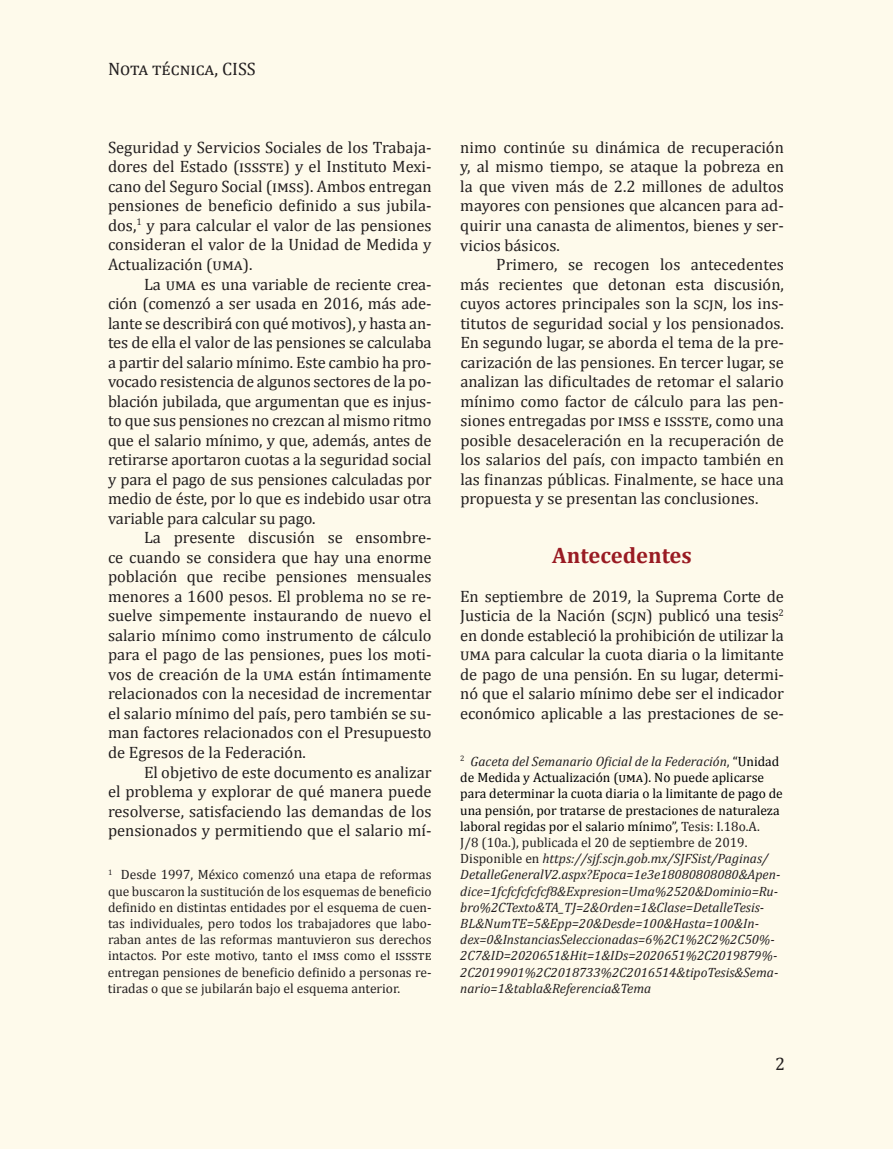
<style>
.page{position:relative;width:893px;height:1149px;background:#fff}
.page>*{position:absolute;margin:0;border:0;box-sizing:border-box;transform-origin:0 0}
.t1{font:700 22.5px "Cambria";color:#991b23}
.t2{font:18px "Cambria";color:#231f20}
.t3{font:16.5px/19.5px "Cambria";color:#231f20;text-align:justify}
.t4{font:italic 13.5px/16.2px "Cambria";color:#231f20}
.t5{font:13.5px/16.2px "Cambria";color:#231f20;text-align:justify}
.s1{font-style:normal}
.s2{font-style:normal;color:#000001}
</style>
<div class="page">
<div style="left:0;top:0;width:893px;height:1148px;background:#fefaeb"></div>
<p class="t2" style="left:108px;top:58px;width:149px">Nota técnica, CISS</p>
<p class="t3" style="left:108px;top:137px;width:325px">Seguridad y Servicios Sociales de los Trabaja&shy;dores del Estado (issste) y el Instituto Mexi&shy;cano del Seguro Social (imss). Ambos entregan pensiones de beneficio definido a sus jubila&shy;dos,<sup>1</sup> y para calcular el valor de las pensiones consideran el valor de la Unidad de Medida y Actualización (uma).</p>
<p class="t3" style="left:108px;top:274px;width:325px;text-indent:36px">La uma es una variable de reciente crea&shy;ción (comenzó a ser usada en 2016, más ade&shy;lante se describirá con qué motivos), y hasta an&shy;tes de ella el valor de las pensiones se calculaba a partir del salario mínimo. Este cambio ha pro&shy;vocado resistencia de algunos sectores de la po&shy;blación jubilada, que argumentan que es injus&shy;to que sus pensiones no crezcan al mismo ritmo que el salario mínimo, y que, además, antes de retirarse aportaron cuotas a la seguridad social y para el pago de sus pensiones calculadas por medio de éste, por lo que es indebido usar otra variable para calcular su pago.</p>
<p class="t3" style="left:108px;top:528px;width:325px;text-indent:36px">La presente discusión se ensombre&shy;ce cuando se considera que hay una enorme población que recibe pensiones mensuales menores a 1600 pesos. El problema no se re&shy;suelve simpemente instaurando de nuevo el salario mínimo como instrumento de cálculo para el pago de las pensiones, pues los moti&shy;vos de creación de la uma están íntimamente relacionados con la necesidad de incrementar el salario mínimo del país, pero también se su&shy;man factores relacionados con el Presupuesto de Egresos de la Federación.</p>
<p class="t3" style="left:108px;top:762px;width:325px;text-indent:36px">El objetivo de este documento es analizar el problema y explorar de qué manera puede resolverse, satisfaciendo las demandas de los pensionados y permitiendo que el salario mí-</p>
<p class="t5" style="left:108px;top:866px;width:325px"><sup>1</sup> Desde 1997, México comenzó una etapa de reformas que buscaron la sustitución de los esquemas de beneficio definido en distintas entidades por el esquema de cuen&shy;tas individuales, pero todos los trabajadores que labo&shy;raban antes de las reformas mantuvieron sus derechos intactos. Por este motivo, tanto el imss como el issste entregan pensiones de beneficio definido a personas re&shy;tiradas o que se jubilarán bajo el esquema anterior.</p>
<p class="t3" style="left:460px;top:137px;width:325px">nimo continúe su dinámica de recuperación y, al mismo tiempo, se ataque la pobreza en la que viven más de 2.2 millones de adultos mayores con pensiones que alcancen para ad&shy;quirir una canasta de alimentos, bienes y ser&shy;vicios básicos.</p>
<p class="t3" style="left:460px;top:254px;width:325px;text-indent:36px">Primero, se recogen los antecedentes más recientes que detonan esta discusión, cuyos actores principales son la scjn, los ins&shy;titutos de seguridad social y los pensionados.<br>En segundo lugar, se aborda el tema de la pre&shy;carización de las pensiones. En tercer lugar, se analizan las dificultades de retomar el salario mínimo como factor de cálculo para las pen&shy;siones entregadas por imss e issste, como una posible desaceleración en la recuperación de los salarios del país, con impacto también en las finanzas públicas. Finalmente, se hace una propuesta y se presentan las conclusiones.</p>
<h1 class="t1" style="left:552px;top:539px;width:141px">Antecedentes</h1>
<p class="t3" style="left:460px;top:586px;width:325px">En septiembre de 2019, la Suprema Corte de Justicia de la Nación (scjn) publicó una tesis<sup>2 </sup>en donde estableció la prohibición de utilizar la uma para calcular la cuota diaria o la limitante de pago de una pensión. En su lugar, determi&shy;nó que el salario mínimo debe ser el indicador económico aplicable a las prestaciones de se-</p>
<p class="t4" style="left:460px;top:752px;width:324px"><sup>2</sup> Gaceta del Semanario Oficial de la Federación<span class="s1">,</span> <span class="s2">“Unidad de Medida y Actualización (uma). No puede aplicarse para determinar la cuota diaria o la limitante de pago de una pensión, por tratarse de prestaciones de naturaleza laboral regidas por el salario mínimo”,</span> <span class="s1">Tesis: I.18o.A.<br>J/8 (10a.), publicada el 20 de septiembre de 2019.<br>Disponible en</span> https://sjf.scjn.gob.mx/SJFSist/Paginas/ DetalleGeneralV2.aspx?Epoca=1e3e18080808080&amp;Apen&shy;dice=1fcfcfcfcfcf8&amp;Expresion=Uma%2520&amp;Dominio=Ru&shy;bro%2CTexto&amp;TA_TJ=2&amp;Orden=1&amp;Clase=DetalleTesis-BL&amp;NumTE=5&amp;Epp=20&amp;Desde=100&amp;Hasta=100&amp;In&shy;dex=0&amp;InstanciasSeleccionadas=6%2C1%2C2%2C50%- 2C7&amp;ID=2020651&amp;Hit=1&amp;IDs=2020651%2C2019879%- 2C2019901%2C2018733%2C2016514&amp;tipoTesis&amp;Sema&shy;nario=1&amp;tabla&amp;Referencia&amp;Tema</p>
<p class="t2" style="left:775px;top:1052px;width:11px">2</p>
</div>
